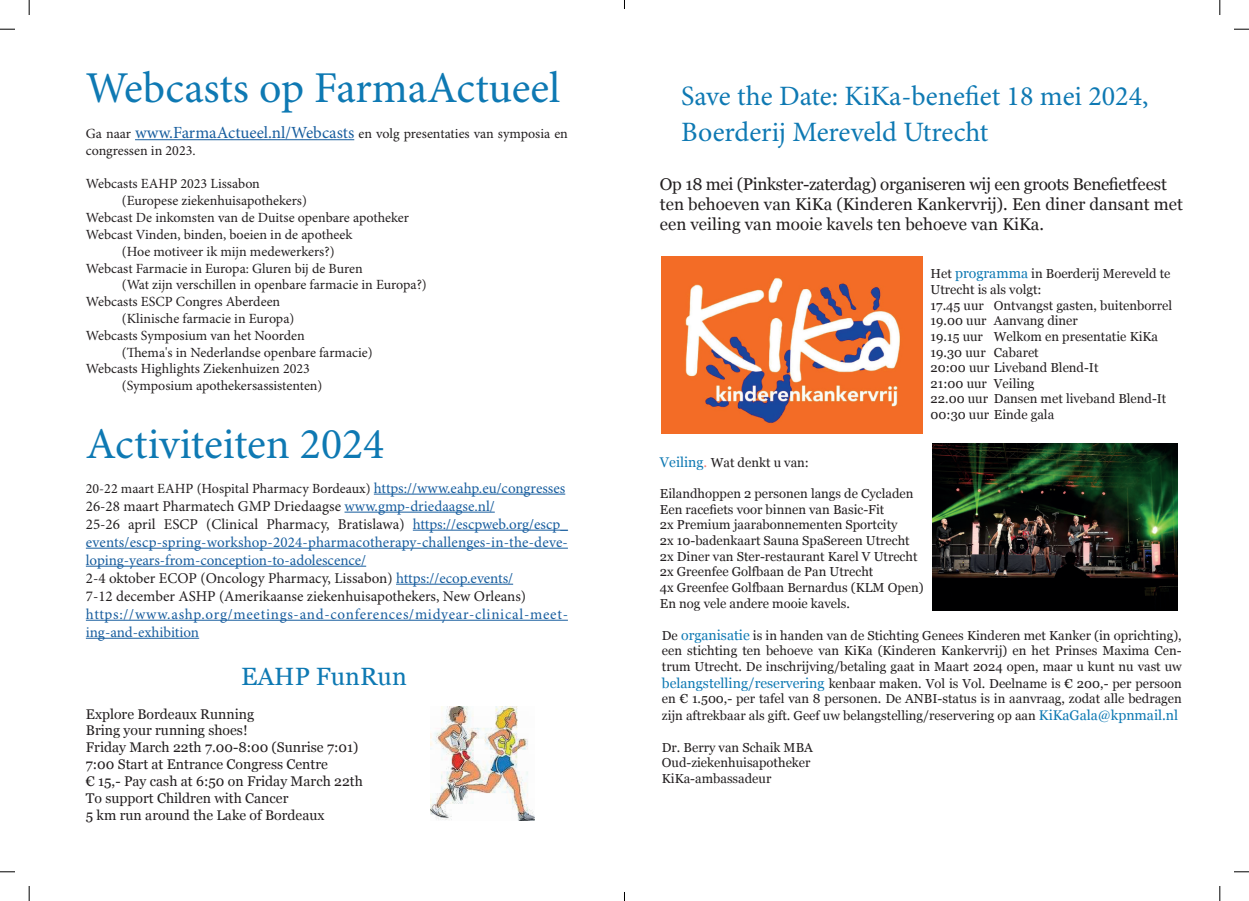
<style>
.page{position:relative;width:1249px;height:901px;background:#fff}
.page>*{position:absolute;margin:0;border:0;box-sizing:border-box;transform-origin:0 0}
.t1{font:44px "Minion Pro";letter-spacing:-.005em;color:#0e79b3}
.t2{font:28px/36px "Minion Pro";color:#0e79b3}
.t3{font:25px "Georgia";color:#0e79b3}
.t4{font:17px/20.4px "Georgia";color:#231f20}
.t5{font:15px/18px "Minion Pro";color:#175d9e}
.t6{font:15px/18px "Minion Pro";letter-spacing:.045em;color:#175d9e}
.t7{font:14px/16.8px "Minion Pro";color:#231f20}
.t8{font:14px/16.8px "Georgia";color:#231f20}
.t9{font:13px/15.6px "Georgia";color:#231f20}
.s1{font-size:17px;color:#175d9e}
.s2{font-size:15px;color:#175d9e}
.s3{color:#231f20}
.s4{font-size:14px;color:#0e79b3}
.s5{font-size:14px;color:#f3827a}
</style>
<div class="page">
<hr style="left:374px;top:493px;width:191px;height:1px;background:#175d9e">
<hr style="left:344px;top:511px;width:151px;height:1px;background:#175d9e">
<hr style="left:413px;top:529px;width:155px;height:1px;background:#175d9e">
<hr style="left:86px;top:547px;width:482px;height:1px;background:#175d9e">
<hr style="left:86px;top:565px;width:280px;height:1px;background:#175d9e">
<hr style="left:396px;top:583px;width:117px;height:1px;background:#175d9e">
<hr style="left:86px;top:619px;width:482px;height:1px;background:#175d9e">
<hr style="left:86px;top:637px;width:113px;height:1px;background:#175d9e">
<hr style="left:135px;top:139px;width:219px;height:1px;background:#175d9e">
<img style="left:662px;top:256px;width:260px;height:177px">
<img style="left:932px;top:443px;width:245px;height:167px">
<img style="left:431px;top:706px;width:104px;height:113px">
<svg style="left:0;top:29px;width:15px;height:1px"></svg>
<svg style="left:1234px;top:29px;width:15px;height:1px"></svg>
<svg style="left:0;top:871px;width:15px;height:1px"></svg>
<svg style="left:1234px;top:871px;width:15px;height:1px"></svg>
<svg style="left:29px;top:0;width:1px;height:15px"></svg>
<svg style="left:29px;top:886px;width:1px;height:14px"></svg>
<svg style="left:1219px;top:0;width:2px;height:15px"></svg>
<svg style="left:1219px;top:886px;width:2px;height:14px"></svg>
<h1 class="t1" style="left:86px;top:61px;width:476px">Webcasts op FarmaActueel</h1>
<p class="t7" style="left:86px;top:126px;width:484px">Ga naar <span class="s1">www.FarmaActueel.nl/Webcasts</span> en volg presentaties van symposia en congressen in 2023.</p>
<p class="t7" style="left:86px;top:176px;width:176px">Webcasts EAHP 2023 Lissabon</p>
<p class="t7" style="left:122px;top:193px;width:187px">(Europese ziekenhuisapothekers)</p>
<p class="t7" style="left:86px;top:210px;width:325px">Webcast De inkomsten van de Duitse openbare apotheker</p>
<p class="t7" style="left:86px;top:226px;width:268px">Webcast Vinden, binden, boeien in de apotheek</p>
<p class="t7" style="left:122px;top:243px;width:214px">(Hoe motiveer ik mijn medewerkers?)</p>
<p class="t7" style="left:86px;top:260px;width:278px">Webcast Farmacie in Europa: Gluren bij de Buren</p>
<p class="t7" style="left:122px;top:277px;width:306px">(Wat zijn verschillen in openbare farmacie in Europa?)</p>
<p class="t7" style="left:86px;top:294px;width:196px">Webcasts ESCP Congres Aberdeen</p>
<p class="t7" style="left:122px;top:310px;width:174px">(Klinische farmacie in Europa)</p>
<p class="t7" style="left:86px;top:327px;width:220px">Webcasts Symposium van het Noorden</p>
<p class="t7" style="left:122px;top:344px;width:252px">(Thema's in Nederlandse openbare farmacie)</p>
<p class="t7" style="left:86px;top:361px;width:225px">Webcasts Highlights Ziekenhuizen 2023</p>
<p class="t7" style="left:122px;top:378px;width:202px">(Symposium apothekersassistenten)</p>
<h1 class="t1" style="left:86px;top:418px;width:300px">Activiteiten 2024</h1>
<p class="t7" style="left:86px;top:480px;width:481px">20-22 maart EAHP (Hospital Pharmacy Bordeaux) <span class="s2">https://www.eahp.eu/congresses</span></p>
<p class="t5" style="left:86px;top:497px;width:484px"><span class="s3">26-28 maart Pharmatech GMP Driedaagse</span> www.gmp-driedaagse.nl/<br><span class="s3">25-26 april ESCP (Clinical Pharmacy, Bratislawa)</span> https://escpweb.org/escp_ events/escp-spring-workshop-2024-pharmacotherapy-challenges-in-the-deve&shy;loping-years-from-conception-to-adolescence/<br><span class="s3">2-4 oktober ECOP (Oncology Pharmacy, Lissabon)</span> https://ecop.events/<br><span class="s3">7-12 december ASHP (Amerikaanse ziekenhuisapothekers, New Orleans)</span></p>
<p class="t6" style="left:86px;top:605px;width:484px">https://www.ashp.org/meetings-and-conferences/midyear-clinical-meet&shy;ing-and-exhibition</p>
<h3 class="t3" style="left:241px;top:658px;width:167px">EAHP FunRun</h3>
<p class="t8" style="left:86px;top:704px;width:278px">Explore Bordeaux Running<br>Bring your running shoes!<br>Friday March 22th 7.00-8:00 (Sunrise 7:01)<br>7:00 Start at Entrance Congress Centre<br>€ 15,- Pay cash at 6:50 on Friday March 22th To support Children with Cancer<br>5 km run around the Lake of Bordeaux</p>
<h2 class="t2" style="left:681px;top:79px;width:469px">Save the Date: KiKa-benefiet 18 mei 2024,<br>Boerderij Mereveld Utrecht</h2>
<h3 class="t4" style="left:660px;top:173px;width:524px">Op 18 mei (Pinkster-zaterdag) organiseren wij een groots Benefietfeest ten behoeven van KiKa (Kinderen Kankervrij). Een diner dansant met een veiling van mooie kavels ten behoeve van KiKa.</h3>
<p class="t9" style="left:931px;top:265px;width:243px">Het <span class="s4">programma</span> in Boerderij Mereveld te<br>Utrecht is als volgt:<br>17.45 uur Ontvangst gasten, buitenborrel<br>19.00 uur Aanvang diner<br>19.15 uur Welkom en presentatie KiKa<br>19.30 uur Cabaret<br>20:00 uur Liveband Blend-It<br>21:00 uur Veiling<br>22.00 uur Dansen met liveband Blend-It<br>00:30 uur Einde gala</p>
<p class="t9" style="left:660px;top:454px;width:151px"><span class="s4">Veiling</span><span class="s5">.</span> Wat denkt u van:</p>
<p class="t9" style="left:660px;top:485px;width:265px">Eilandhoppen 2 personen langs de Cycladen Een racefiets voor binnen van Basic-Fit<br>2x Premium jaarabonnementen Sportcity<br>2x 10-badenkaart Sauna SpaSereen Utrecht 2x Diner van Ster-restaurant Karel V Utrecht 2x Greenfee Golfbaan de Pan Utrecht<br>4x Greenfee Golfbaan Bernardus (KLM Open)<br>En nog vele andere mooie kavels.</p>
<p class="t9" style="left:662px;top:626px;width:521px;text-align:justify">De <span class="s4">organisatie</span> is in handen van de Stichting Genees Kinderen met Kanker (in oprichting), een stichting ten behoeve van KiKa (Kinderen Kankervrij) en het Prinses Maxima Cen&shy;trum Utrecht. De inschrijving/betaling gaat in Maart 2024 open, maar u kunt nu vast uw</p>
<p class="t9" style="left:662px;top:674px;width:521px"><span class="s4">belangstelling/reservering</span> kenbaar maken. Vol is Vol. Deelname is € 200,- per persoon en € 1.500,- per tafel van 8 personen. De ANBI-status is in aanvraag, zodat alle bedragen</p>
<p class="t9" style="left:662px;top:707px;width:518px">zijn aftrekbaar als gift. Geef uw belangstelling/reservering op aan <span class="s4">KiKaGala@kpnmail.nl</span></p>
<p class="t9" style="left:662px;top:738px;width:153px">Dr. Berry van Schaik MBA<br>Oud-ziekenhuisapotheker<br>KiKa-ambassadeur</p>
</div>
